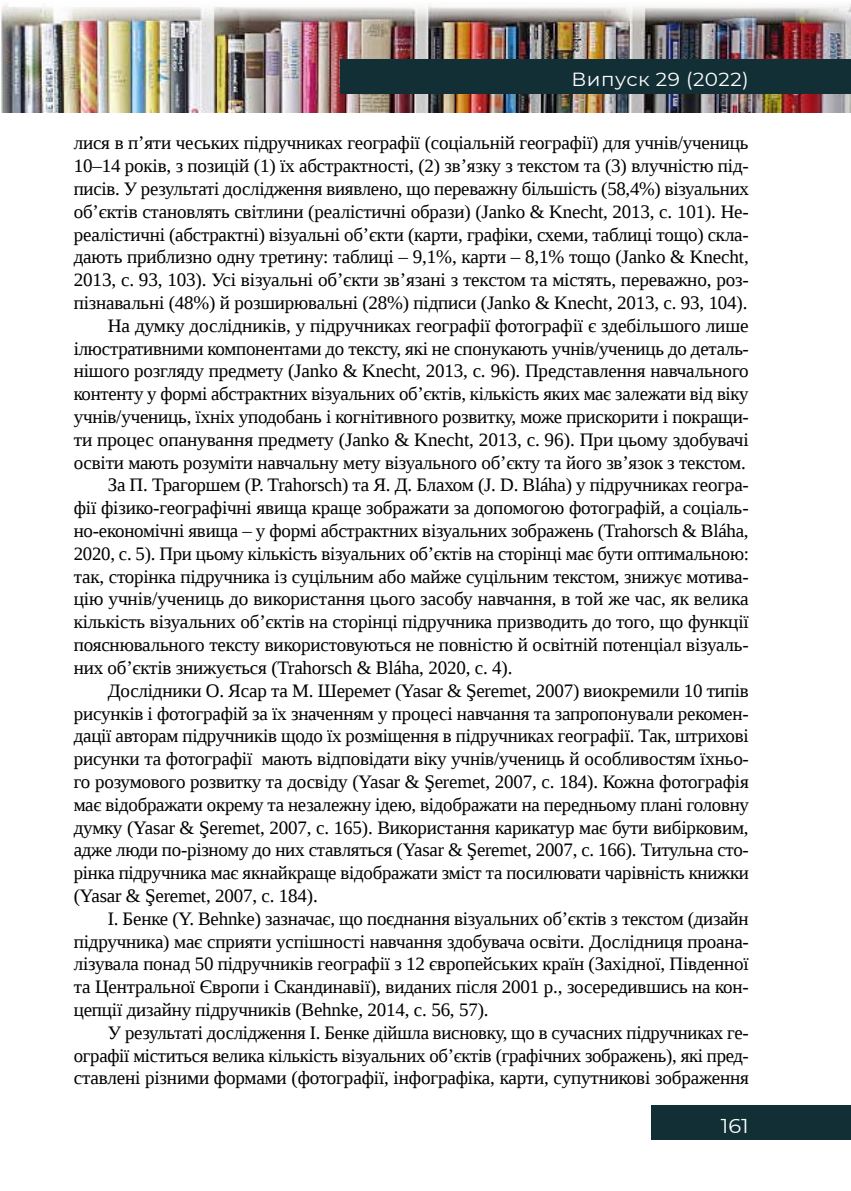
<style>
.page{position:relative;width:851px;height:1191px;background:#fff}
.page>*{position:absolute;margin:0;border:0;box-sizing:border-box;transform-origin:0 0}
.t1{font:20px "Montserrat";color:#fff;scale:1.05 1}
.t2{font:19px "Liberation Serif";letter-spacing:-.01em;color:#000}
.t3{font:19px "Montserrat";letter-spacing:.025em;color:#fff;scale:1.05 1}
</style>
<div class="page">
<img style="left:1px;top:4px;width:849px;height:109px">
<div style="left:340px;top:60px;width:510px;height:34px;background:#122f35"></div>
<div style="left:651px;top:1106px;width:199px;height:34px;background:#122f35"></div>
<p class="t3" style="left:571px;top:66px;width:170px">Випуск 29 (2022)</p>
<p class="t2" style="left:74px;top:131px;width:676px">лися в п’яти чеських підручниках географії (соціальній географії) для учнів/учениць</p>
<p class="t2" style="left:74px;top:153px;width:676px">10–14 років, з позицій (1) їх абстрактності, (2) зв’язку з текстом та (3) влучністю під-</p>
<p class="t2" style="left:74px;top:176px;width:676px">писів. У результаті дослідження виявлено, що переважну більшість (58,4%) візуальних</p>
<p class="t2" style="left:74px;top:199px;width:676px">об’єктів становлять світлини (реалістичні образи) (Janko &amp; Knecht, 2013, с. 101). Не-</p>
<p class="t2" style="left:74px;top:222px;width:676px">реалістичні (абстрактні) візуальні об’єкти (карти, графіки, схеми, таблиці тощо) скла-</p>
<p class="t2" style="left:74px;top:245px;width:676px">дають приблизно одну третину: таблиці – 9,1%, карти – 8,1% тощо (Janko &amp; Knecht,</p>
<p class="t2" style="left:74px;top:267px;width:676px">2013, с. 93, 103). Усі візуальні об’єкти зв’язані з текстом та містять, переважно, роз-</p>
<p class="t2" style="left:74px;top:290px;width:675px">пізнавальні (48%) й розширювальні (28%) підписи (Janko &amp; Knecht, 2013, с. 93, 104).</p>
<p class="t2" style="left:108px;top:313px;width:642px">На думку дослідників, у підручниках географії фотографії є здебільшого лише</p>
<p class="t2" style="left:74px;top:336px;width:676px">ілюстративними компонентами до тексту, які не спонукають учнів/учениць до деталь-</p>
<p class="t2" style="left:74px;top:359px;width:676px">нішого розгляду предмету (Janko &amp; Knecht, 2013, с. 96). Представлення навчального</p>
<p class="t2" style="left:74px;top:381px;width:676px">контенту у формі абстрактних візуальних об’єктів, кількість яких має залежати від віку</p>
<p class="t2" style="left:74px;top:404px;width:676px">учнів/учениць, їхніх уподобань і когнітивного розвитку, може прискорити і покращи-</p>
<p class="t2" style="left:74px;top:427px;width:676px">ти процес опанування предмету (Janko &amp; Knecht, 2013, с. 96). При цьому здобувачі</p>
<p class="t2" style="left:74px;top:450px;width:673px">освіти мають розуміти навчальну мету візуального об’єкту та його зв’язок з текстом.</p>
<p class="t2" style="left:108px;top:473px;width:642px">За П. Трагоршем (P. Trahorsch) та Я. Д. Блахом (J. D. Bláha) у підручниках геогра-</p>
<p class="t2" style="left:74px;top:495px;width:676px">фії фізико-географічні явища краще зображати за допомогою фотографій, а соціаль-</p>
<p class="t2" style="left:74px;top:518px;width:676px">но-економічні явища – у формі абстрактних візуальних зображень (Trahorsch &amp; Bláha,</p>
<p class="t2" style="left:74px;top:541px;width:676px">2020, с. 5). При цьому кількість візуальних об’єктів на сторінці має бути оптимальною:</p>
<p class="t2" style="left:74px;top:564px;width:676px">так, сторінка підручника із суцільним або майже суцільним текстом, знижує мотива-</p>
<p class="t2" style="left:74px;top:587px;width:676px">цію учнів/учениць до використання цього засобу навчання, в той же час, як велика</p>
<p class="t2" style="left:74px;top:609px;width:676px">кількість візуальних об’єктів на сторінці підручника призводить до того, що функції</p>
<p class="t2" style="left:74px;top:632px;width:676px">пояснювального тексту використовуються не повністю й освітній потенціал візуаль-</p>
<p class="t2" style="left:74px;top:655px;width:440px">них об’єктів знижується (Trahorsch &amp; Bláha, 2020, с. 4).</p>
<p class="t2" style="left:108px;top:678px;width:642px">Дослідники О. Ясар та М. Шеремет (Yasar &amp; Şeremet, 2007) виокремили 10 типів</p>
<p class="t2" style="left:74px;top:701px;width:676px">рисунків і фотографій за їх значенням у процесі навчання та запропонували рекомен-</p>
<p class="t2" style="left:74px;top:723px;width:676px">дації авторам підручників щодо їх розміщення в підручниках географії. Так, штрихові</p>
<p class="t2" style="left:74px;top:746px;width:676px">рисунки та фотографії мають відповідати віку учнів/учениць й особливостям їхньо-</p>
<p class="t2" style="left:74px;top:769px;width:676px">го розумового розвитку та досвіду (Yasar &amp; Şeremet, 2007, с. 184). Кожна фотографія</p>
<p class="t2" style="left:74px;top:792px;width:676px">має відображати окрему та незалежну ідею, відображати на передньому плані головну</p>
<p class="t2" style="left:74px;top:815px;width:676px">думку (Yasar &amp; Şeremet, 2007, с. 165). Використання карикатур має бути вибірковим,</p>
<p class="t2" style="left:74px;top:837px;width:676px">адже люди по-різному до них ставляться (Yasar &amp; Şeremet, 2007, с. 166). Титульна сто-</p>
<p class="t2" style="left:74px;top:860px;width:676px">рінка підручника має якнайкраще відображати зміст та посилювати чарівність книжки</p>
<p class="t2" style="left:74px;top:883px;width:245px">(Yasar &amp; Şeremet, 2007, с. 184).</p>
<p class="t2" style="left:108px;top:906px;width:642px">І. Бенке (Y. Behnke) зазначає, що поєднання візуальних об’єктів з текстом (дизайн</p>
<p class="t2" style="left:74px;top:929px;width:676px">підручника) має сприяти успішності навчання здобувача освіти. Дослідниця проана-</p>
<p class="t2" style="left:74px;top:951px;width:676px">лізувала понад 50 підручників географії з 12 європейських країн (Західної, Південної</p>
<p class="t2" style="left:74px;top:974px;width:676px">та Центральної Європи і Скандинавії), виданих після 2001 р., зосередившись на кон-</p>
<p class="t2" style="left:74px;top:997px;width:416px">цепції дизайну підручників (Behnke, 2014, с. 56, 57).</p>
<p class="t2" style="left:108px;top:1020px;width:642px">У результаті дослідження І. Бенке дійшла висновку, що в сучасних підручниках ге-</p>
<p class="t2" style="left:74px;top:1043px;width:676px">ографії міститься велика кількість візуальних об’єктів (графічних зображень), які пред-</p>
<p class="t2" style="left:74px;top:1065px;width:676px">ставлені різними формами (фотографії, інфографіка, карти, супутникові зображення</p>
<p class="t1" style="left:720px;top:1111px;width:28px">161</p>
</div>
